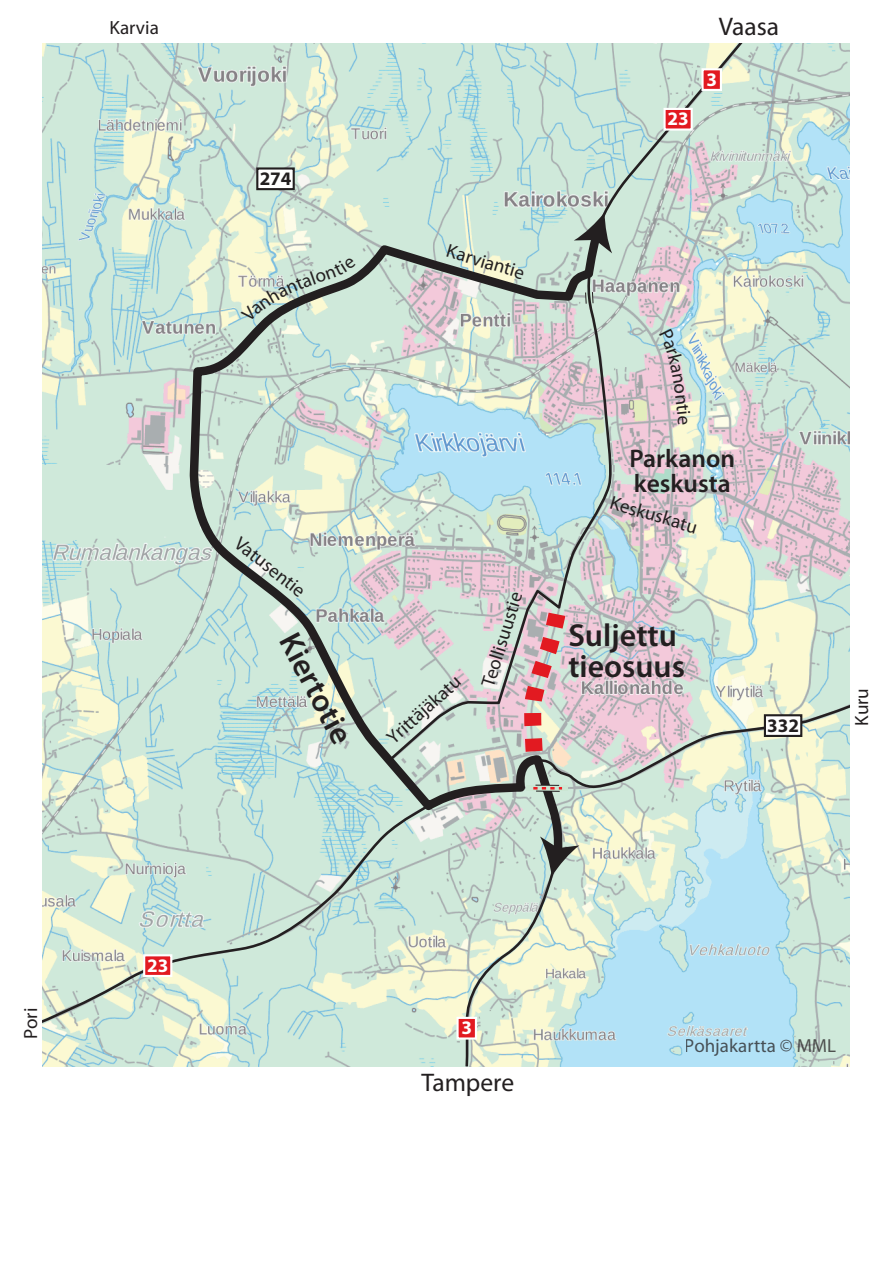
<style>
.page{position:relative;width:893px;height:1263px;background:#fff}
.page>*{position:absolute;margin:0;border:0;box-sizing:border-box;transform-origin:0 0}
.t1{font:600 31.95px/32px "Myriad Pro";color:#231f20}
.t2{font:600 25.5px/25.5px "Myriad Pro";color:#231f20}
.t3{font:25.5px "Myriad Pro";color:#231f20}
.t4{font:19.2px "Myriad Pro";color:#231f20}
.t5{font:700 19.2px "Myriad Pro";color:#fff}
.t6{font:700 19.2px "Myriad Pro";color:#231f20}
.t7{font:18.9px "Myriad Pro";color:#231f20}
</style>
<div class="page">
<img style="left:42px;top:43px;width:808px;height:1023px">
<svg style="left:42px;top:803px;width:389px;height:221px;background:#cfe4d4"></svg>
<svg style="left:386px;top:43px;width:361px;height:554px;background:#ceddd4"></svg>
<div style="left:663px;top:108px;width:30px;height:23px;background:#e21a21;border:2px solid #fff"></div>
<svg style="left:181px;top:226px;width:425px;height:636px;background:#c6d8d0"></svg>
<svg style="left:464px;top:836px;width:115px;height:231px;background:#d3e0cc"></svg>
<svg style="left:574px;top:212px;width:38px;height:41px;background:#8a9890"></svg>
<div style="left:143px;top:954px;width:29px;height:23px;background:#e21a21;border:2px solid #fff"></div>
<div style="left:701px;top:68px;width:21px;height:23px;background:#e21a21;border:2px solid #fff"></div>
<div style="left:456px;top:1017px;width:21px;height:22px;background:#e21a21;border:2px solid #fff"></div>
<div style="left:256px;top:167px;width:39px;height:23px;background:#fff;border:2px solid #231f20"></div>
<svg style="left:513px;top:597px;width:337px;height:195px;background:#d5d3ca"></svg>
<svg style="left:241px;top:257px;width:115px;height:65px;background:#c0d0c0"></svg>
<svg style="left:660px;top:329px;width:30px;height:96px;background:#d5d2d5"></svg>
<p class="t4" style="left:109px;top:16px;width:51px">Karvia</p>
<p class="t6" style="left:260px;top:166px;width:33px">274</p>
<p class="t4" style="left:451px;top:239px;width:82px;rotate:17deg">Karviantie</p>
<p class="t5" style="left:668px;top:106px;width:23px">23</p>
<h2 class="t3" style="left:719px;top:10px;width:62px">Vaasa</h2>
<p class="t5" style="left:706px;top:67px;width:12px">3</p>
<p class="t4" style="left:244px;top:531px;width:86px;rotate:38deg">Vatusentie</p>
<h1 class="t1" style="left:303px;top:627px;width:122px;rotate:62deg">Kiertotie</h1>
<p class="t4" style="left:382px;top:731px;width:94px;rotate:-42deg">Yrittäjäkatu</p>
<p class="t4" style="left:476px;top:683px;width:100px;rotate:-73deg">Teollisuustie</p>
<h2 class="t2" style="left:629px;top:445px;width:107px">Parkanon keskusta</h2>
<p class="t4" style="left:614px;top:490px;width:92px;rotate:17deg">Keskuskatu</p>
<h1 class="t1" style="left:568px;top:618px;width:118px">Suljettu tieosuus</h1>
<p class="t6" style="left:767px;top:713px;width:33px">332</p>
<p class="t4" style="left:850px;top:725px;width:39px;rotate:-90deg">Kuru</p>
<p class="t4" style="left:19px;top:1039px;width:33px;rotate:-90deg">Pori</p>
<p class="t5" style="left:147px;top:953px;width:23px">23</p>
<p class="t5" style="left:462px;top:1015px;width:12px">3</p>
<h2 class="t3" style="left:421px;top:1066px;width:94px">Tampere</h2>
<p class="t7" style="left:685px;top:1034px;width:153px">Pohjakartta © MML</p>
</div>
